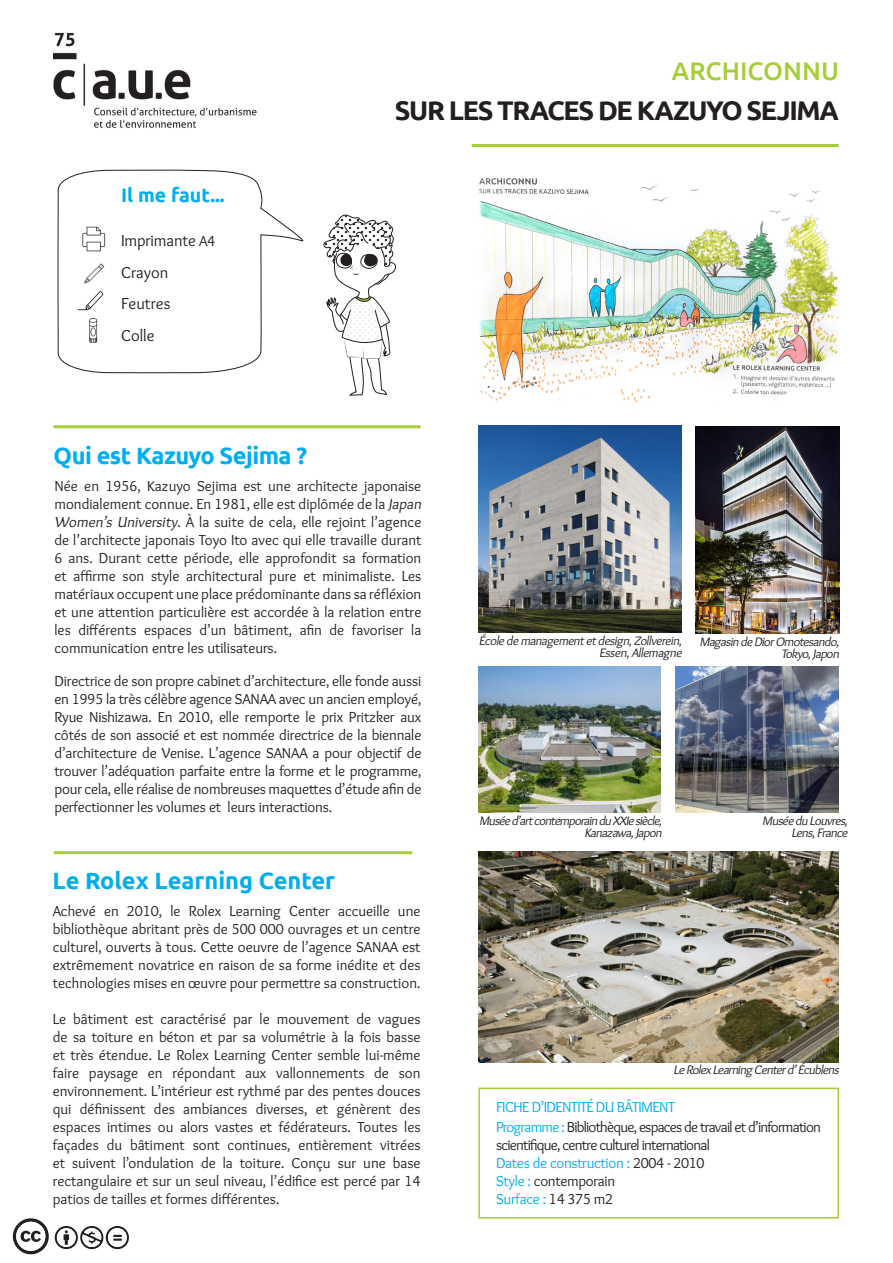
<style>
.page{position:relative;width:893px;height:1263px;background:#fff}
.page>*{position:absolute;margin:0;border:0;box-sizing:border-box;transform-origin:0 0}
.t1{font:700 27px "Ubuntu";letter-spacing:-.05em;color:#231f20}
.t2{font:500 25.5px "Ubuntu";color:#a6ce39}
.t3{font:700 23.55px "Ubuntu";color:#00aeef}
.t4{font:700 23.55px "Ubuntu";letter-spacing:-.02em;color:#00aeef}
.t5{font:700 19.5px "Ubuntu";color:#00aeef}
.t6{font:16.5px "Overlock";color:#231f20}
.t7{font:15px/18px "Overlock";color:#231f20;text-align:justify}
.t8{font:15px/18px "Overlock";letter-spacing:-.05em;color:#231f20}
.t9{font:15px "Overlock";letter-spacing:-.02em;color:#00aeef}
.t10{font:15px "Overlock";letter-spacing:-.04em;color:#00aeef}
.t11{font:15px "Overlock";letter-spacing:-.02em;color:#231f20}
.t12{font:italic 12.75px/12px "Overlock";color:#231f20;text-align:right}
.s1{font-size:15px}
.s2{font-style:italic}
.s3{color:#00aeef}
.s4{color:#231f20}
</style>
<div class="page">
<img style="left:54px;top:32px;width:203px;height:96px">
<hr style="left:54px;top:425px;width:367px;height:3px;background:#a6ce39">
<hr style="left:472px;top:144px;width:367px;height:3px;background:#a6ce39">
<hr style="left:54px;top:851px;width:358px;height:3px;background:#a6ce39">
<img style="left:479px;top:178px;width:360px;height:225px">
<img style="left:478px;top:851px;width:361px;height:211px">
<div style="left:478px;top:1087px;width:361px;height:131px;border:2px solid #a6ce39"></div>
<svg style="left:58px;top:169px;width:246px;height:205px"></svg>
<svg style="left:323px;top:214px;width:73px;height:181px"></svg>
<img style="left:79px;top:260px;width:28px;height:28px">
<img style="left:478px;top:425px;width:204px;height:207px">
<img style="left:696px;top:426px;width:144px;height:207px">
<img style="left:675px;top:666px;width:164px;height:147px">
<img style="left:478px;top:666px;width:183px;height:147px">
<svg style="left:13px;top:1218px;width:36px;height:36px"></svg>
<svg style="left:55px;top:1226px;width:74px;height:23px"></svg>
<p class="t2" style="left:672px;top:55px;width:168px">ARCHICONNU</p>
<p class="t5" style="left:121px;top:183px;width:105px">Il me faut...</p>
<p class="t6" style="left:121px;top:231px;width:96px">Imprimante <span class="s1">A4</span></p>
<p class="t6" style="left:121px;top:263px;width:49px">Crayon</p>
<p class="t6" style="left:121px;top:294px;width:51px">Feutres</p>
<p class="t6" style="left:121px;top:326px;width:35px">Colle</p>
<p class="t4" style="left:54px;top:441px;width:255px">Qui est Kazuyo Sejima ?</p>
<p class="t1" style="left:395px;top:94px;width:446px">SUR LES TRACES DE KAZUYO SEJIMA</p>
<p class="t7" style="left:54px;top:477px;width:371px;text-align:left">Née en 1956, Kazuyo Sejima est une architecte japonaise mondialement connue. En 1981, elle est diplômée de la <span class="s2">Japan Women’s University</span>. À la suite de cela, elle rejoint l’agence de l’architecte japonais Toyo Ito avec qui elle travaille durant 6 ans. Durant cette période, elle approfondit sa formation et affirme son style architectural pure et minimaliste. Les matériaux occupent une place prédominante dans sa réfléxion et une attention particulière est accordée à la relation entre les différents espaces d’un bâtiment, afin de favoriser la communication entre les utilisateurs.</p>
<p class="t7" style="left:54px;top:672px;width:368px">Directrice de son propre cabinet d’architecture, elle fonde aussi en 1995 la très célèbre agence SANAA avec un ancien employé, Ryue Nishizawa. En 2010, elle remporte le prix Pritzker aux côtés de son associé et est nommée directrice de la biennale d’architecture de Venise. L’agence SANAA a pour objectif de trouver l’adéquation parfaite entre la forme et le programme, pour cela, elle réalise de nombreuses maquettes d’étude afin de perfectionner les volumes et leurs interactions.</p>
<p class="t3" style="left:52px;top:866px;width:284px">Le Rolex Learning Center</p>
<p class="t7" style="left:53px;top:902px;width:369px">Achevé en 2010, le Rolex Learning Center accueille une bibliothèque abritant près de 500 000 ouvrages et un centre culturel, ouverts à tous. Cette oeuvre de l’agence SANAA est extrêmement novatrice en raison de sa forme inédite et des technologies mises en œuvre pour permettre sa construction.</p>
<p class="t7" style="left:53px;top:1010px;width:369px">Le bâtiment est caractérisé par le mouvement de vagues de sa toiture en béton et par sa volumétrie à la fois basse et très étendue. Le Rolex Learning Center semble lui-même faire paysage en répondant aux vallonnements de son environnement. L’intérieur est rythmé par des pentes douces qui définissent des ambiances diverses, et génèrent des espaces intimes ou alors vastes et fédérateurs. Toutes les façades du bâtiment sont continues, entièrement vitrées et suivent l’ondulation de la toiture. Conçu sur une base rectangulaire et sur un seul niveau, l’édifice est percé par 14 patios de tailles et formes différentes.</p>
<p class="t12" style="left:479px;top:635px;width:207px">Écoledemanagementetdesign,Zollverein,</p>
<p class="t12" style="left:599px;top:647px;width:87px">Essen,Allemagne</p>
<p class="t12" style="left:699px;top:636px;width:144px">MagasindeDiorOmotesando,</p>
<p class="t12" style="left:781px;top:648px;width:62px">Tokyo,Japon</p>
<p class="t12" style="left:479px;top:815px;width:187px">Muséed’artcontemporainduXXIesiècle,<br>Kanazawa,Japon</p>
<p class="t12" style="left:762px;top:815px;width:89px">MuséeduLouvres,</p>
<p class="t12" style="left:791px;top:827px;width:60px">Lens,France</p>
<p class="t12" style="left:673px;top:1064px;width:170px">LeRolexLearningCenterd’Écublens</p>
<p class="t10" style="left:496px;top:1098px;width:180px">FICHE D’IDENTITÉ DU BÂTIMENT</p>
<p class="t8" style="left:496px;top:1118px;width:326px"><span class="s3">Programme :</span> Bibliothèque, espaces de travail et d’information scientifique, centre culturel international</p>
<p class="t9" style="left:496px;top:1154px;width:210px">Dates de construction : <span class="s4">2004 - 2010</span></p>
<p class="t11" style="left:496px;top:1172px;width:121px"><span class="s3">Style :</span> contemporain</p>
<p class="t9" style="left:496px;top:1190px;width:119px">Surface : <span class="s4">14 375 m2</span></p>
</div>
